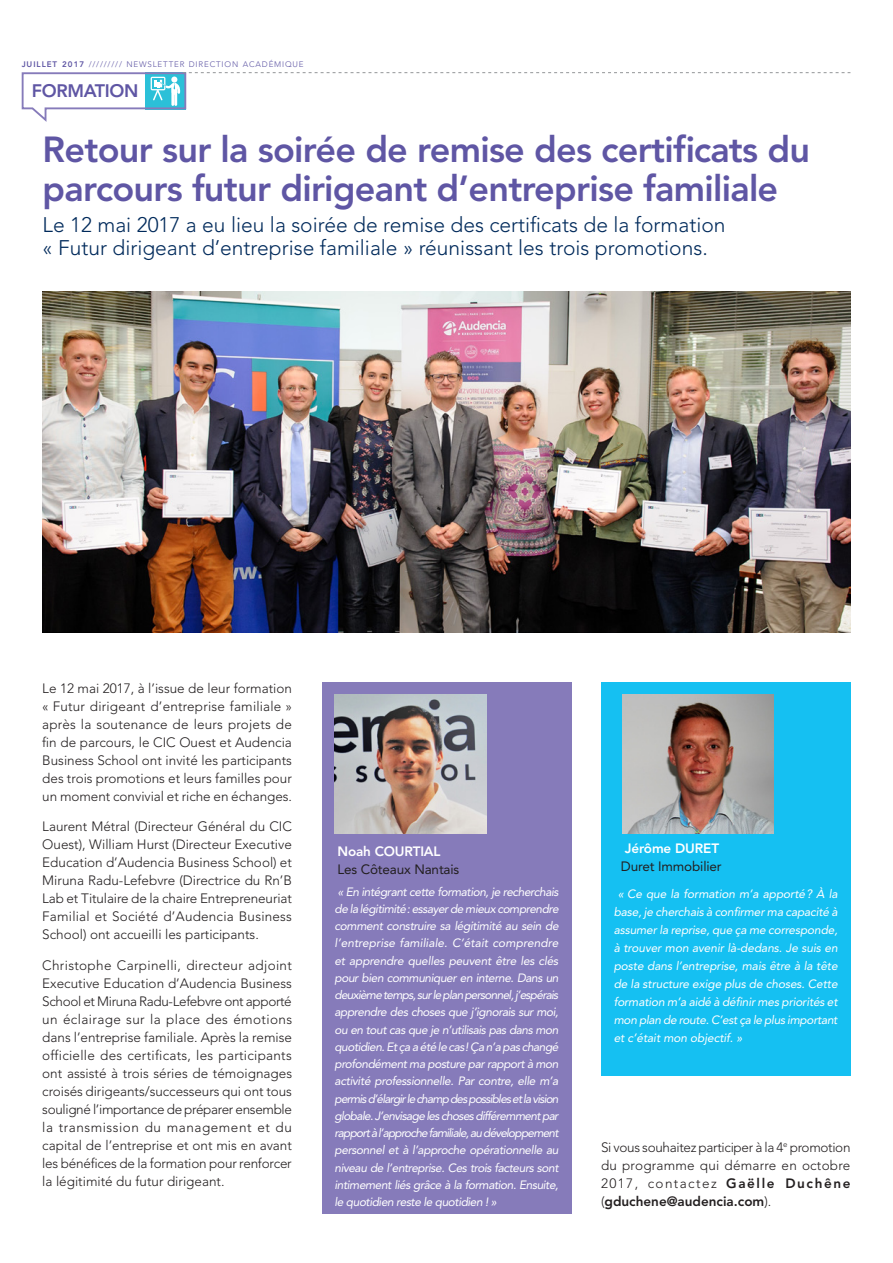
<style>
.page{position:relative;width:893px;height:1263px;background:#fff}
.page>*{position:absolute;margin:0;border:0;box-sizing:border-box;transform-origin:0 0}
.t1{font:800 36px/38.8px "Avenir LT Std";letter-spacing:-.02em;color:#5f56a4}
.t2{font:300 21px/22.6px "Avenir LT Std";color:#002a5b}
.t3{font:800 18px "Avenir LT Std";letter-spacing:-.02em;color:#5f56a4}
.t4{font:300 13.5px/18px "Avenir LT Std";color:#231f20;text-align:justify}
.t5{font:13.5px "Avenir LT Std";letter-spacing:-.01em;color:#231f20}
.t6{font:800 13.5px "Avenir LT Std";letter-spacing:-.01em;color:#fff}
.t7{font:italic 12px/17.2px "Avenir LT Std";letter-spacing:-.04em;color:#fff;text-align:justify}
.t8{font:300 7.95px "Avenir LT Std";letter-spacing:.105em;color:#5f56a4}
.s1{font-weight:800}
</style>
<div class="page">
<div style="left:322px;top:682px;width:249px;height:532px;background:#867bba"></div>
<div style="left:601px;top:682px;width:249px;height:394px;background:#15c0f2"></div>
<img style="left:43px;top:291px;width:807px;height:341px">
<img style="left:335px;top:694px;width:151px;height:140px">
<img style="left:622px;top:694px;width:151px;height:140px">
<svg style="left:21px;top:72px;width:829px;height:50px"></svg>
<p class="t8" style="left:22px;top:60px;width:284px"><span class="s1">JUILLET 2017</span> ///////// NEWSLETTER DIRECTION ACADÉMIQUE</p>
<h3 class="t3" style="left:32px;top:80px;width:108px">FORMATION</h3>
<h1 class="t1" style="left:43px;top:130px;width:769px">Retour sur la soirée de remise des certificats du parcours futur dirigeant d’entreprise familiale</h1>
<h2 class="t2" style="left:43px;top:214px;width:685px">Le 12 mai 2017 a eu lieu la soirée de remise des certificats de la formation « Futur dirigeant d’entreprise familiale » réunissant les trois promotions.</h2>
<p class="t4" style="left:42px;top:679px;width:251px">Le 12 mai 2017, à l’issue de leur formation « Futur dirigeant d’entreprise familiale » après la soutenance de leurs projets de fin de parcours, le CIC Ouest et Audencia Business School ont invité les participants des trois promotions et leurs familles pour un moment convivial et riche en échanges.</p>
<p class="t4" style="left:42px;top:818px;width:251px">Laurent Métral (Directeur Général du CIC Ouest), William Hurst (Directeur Executive Education d’Audencia Business School) et Miruna Radu-Lefebvre (Directrice du Rn’B Lab et Titulaire de la chaire Entrepreneuriat Familial et Société d’Audencia Business School) ont accueilli les participants.</p>
<p class="t4" style="left:42px;top:956px;width:251px">Christophe Carpinelli, directeur adjoint Executive Education d’Audencia Business School et Miruna Radu-Lefebvre ont apporté un éclairage sur la place des émotions dans l’entreprise familiale. Après la remise officielle des certificats, les participants ont assisté à trois séries de témoignages croisés dirigeants/successeurs qui ont tous souligné l’importance de préparer ensemble la transmission du management et du capital de l’entreprise et ont mis en avant les bénéfices de la formation pour renforcer la légitimité du futur dirigeant.</p>
<p class="t6" style="left:337px;top:843px;width:105px">Noah COURTIAL</p>
<p class="t5" style="left:337px;top:861px;width:123px">Les Côteaux Nantais</p>
<p class="t6" style="left:625px;top:840px;width:96px">Jérôme DURET</p>
<p class="t5" style="left:621px;top:859px;width:102px">Duret Immobilier</p>
<p class="t7" style="left:334px;top:883px;width:226px">« En intégrant cette formation, je recherchais de la légitimité: essayer de mieux comprendre comment construire sa légitimité au sein de l’entreprise familiale. C’était comprendre et apprendre quelles peuvent être les clés pour bien communiquer en interne. Dans un deuxième temps, sur le plan personnel, j’espérais apprendre des choses que j’ignorais sur moi, ou en tout cas que je n’utilisais pas dans mon quotidien. Et ça a été le cas! Ça n’a pas changé profondément ma posture par rapport à mon activité professionnelle. Par contre, elle m’a permis d’élargir le champ des possibles et la vision globale. J’envisage les choses différemment par rapport à l’approche familiale, au développement personnel et à l’approche opérationnelle au niveau de l’entreprise. Ces trois facteurs sont intimement liés grâce à la formation. Ensuite, le quotidien reste le quotidien ! »</p>
<p class="t7" style="left:614px;top:885px;width:226px;line-height:18px;text-indent:4px">« Ce que la formation m’a apporté? À la base, je cherchais à confirmer ma capacité à assumer la reprise, que ça me corresponde, à trouver mon avenir là-dedans. Je suis en poste dans l’entreprise, mais être à la tête de la structure exige plus de choses. Cette formation m’a aidé à définir mes priorités et mon plan de route. C’est ça le plus important et c’était mon objectif. »</p>
<p class="t4" style="left:601px;top:1138px;width:251px">Si vous souhaitez participer à la 4<sup>e</sup> promotion du programme qui démarre en octobre 2017, contactez <span class="s1">Gaëlle Duchêne </span>(<span class="s1">gduchene@audencia.com</span>).</p>
</div>
